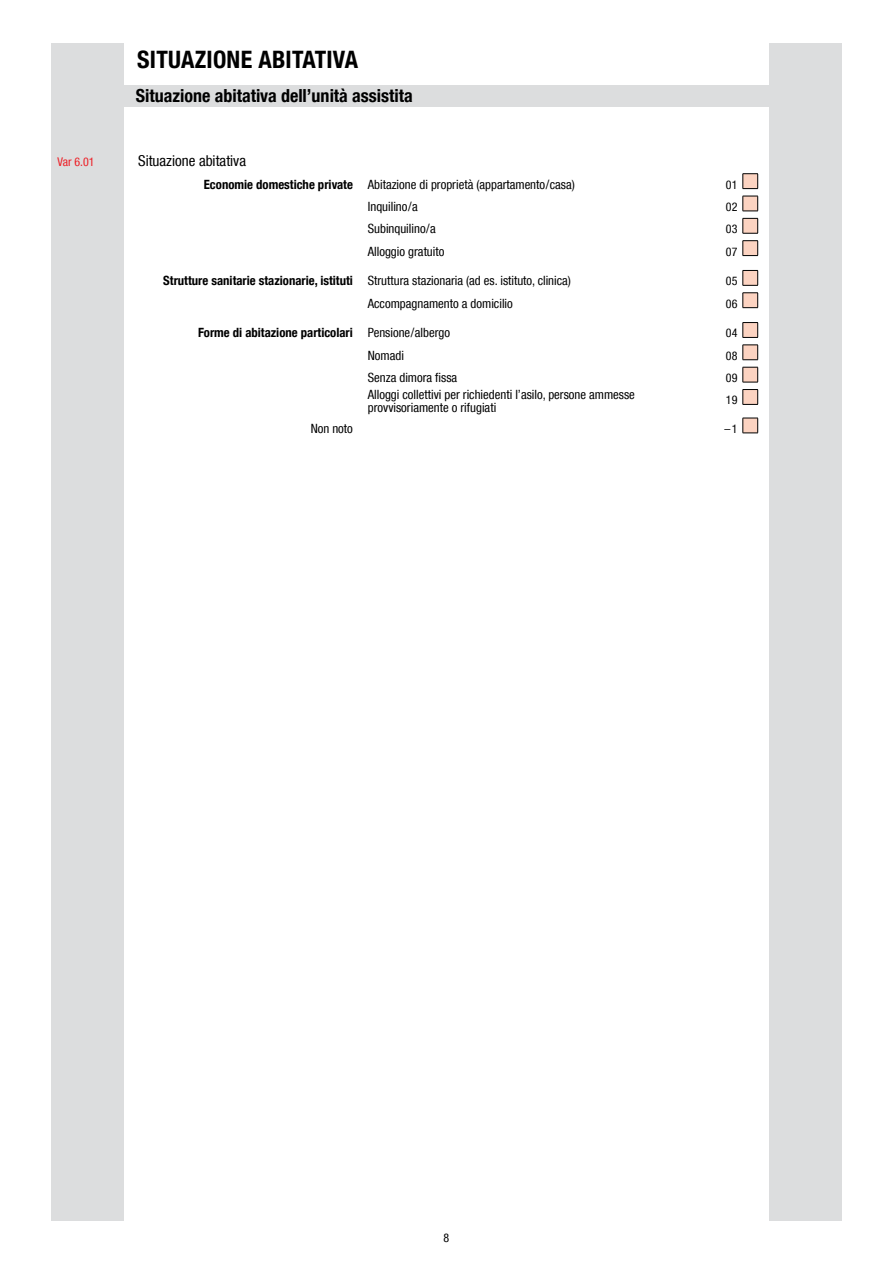
<style>
.page{position:relative;width:893px;height:1263px;background:#fff}
.page>*{position:absolute;margin:0;border:0;box-sizing:border-box;transform-origin:0 0}
.untertitel_16_18{font:700 condensed 24px "Helvetica Neue LT Com";letter-spacing:.01em;color:#000}
.Text_10_12{font:700 condensed 18px "Helvetica Neue LT Com";color:#000}
.text_8_9{font:condensed 15px "Helvetica Neue LT Com";color:#000}
.text_8_9-2{font:condensed 12.75px/13.5px "Helvetica Neue LT Com";color:#000}
.text_8_9-3{font:700 condensed 12.75px "Helvetica Neue LT Com";color:#000}
.text_8_9-4{font:condensed 12px "Helvetica Neue LT Com";color:#000}
.text_8_9-5{font:condensed 12px "Helvetica Neue LT Com";color:#ed1d24}
</style>
<div class="page">
<div style="left:51px;top:43px;width:72px;height:1177px;background:#dcddde"></div>
<div style="left:770px;top:43px;width:72px;height:1177px;background:#dcddde"></div>
<svg style="left:743px;top:173px;width:15px;height:261px"></svg>
<div style="left:117px;top:85px;width:657px;height:21px;background:#dcddde"></div>
<p class="untertitel_16_18" style="left:137px;top:45px;width:222px">SITUAZIONE ABITATIVA</p>
<p class="Text_10_12" style="left:136px;top:85px;width:279px">Situazione abitativa dell’unità assistita</p>
<p class="text_8_9-5" style="left:57px;top:155px;width:39px">Var 6.01</p>
<p class="text_8_9" style="left:138px;top:152px;width:109px">Situazione abitativa</p>
<p class="text_8_9-3" style="left:204px;top:176px;width:151px">Economie domestiche private</p>
<p class="text_8_9-2" style="left:368px;top:177px;width:208px">Abitazione di proprietà (appartamento/casa)</p>
<p class="text_8_9-4" style="left:726px;top:177px;width:13px">01</p>
<p class="text_8_9-2" style="left:368px;top:200px;width:51px">Inquilino/a</p>
<p class="text_8_9-4" style="left:726px;top:200px;width:13px">02</p>
<p class="text_8_9-2" style="left:368px;top:222px;width:70px">Subinquilino/a</p>
<p class="text_8_9-4" style="left:726px;top:222px;width:13px">03</p>
<p class="text_8_9-2" style="left:368px;top:244px;width:78px">Alloggio gratuito</p>
<p class="text_8_9-4" style="left:726px;top:244px;width:13px">07</p>
<p class="text_8_9-3" style="left:163px;top:273px;width:191px">Strutture sanitarie stazionarie, istituti</p>
<p class="text_8_9-2" style="left:368px;top:274px;width:205px">Struttura stazionaria (ad es. istituto, clinica)</p>
<p class="text_8_9-4" style="left:726px;top:274px;width:13px">05</p>
<p class="text_8_9-2" style="left:368px;top:296px;width:147px">Accompagnamento a domicilio</p>
<p class="text_8_9-4" style="left:726px;top:296px;width:13px">06</p>
<p class="text_8_9-3" style="left:198px;top:325px;width:156px">Forme di abitazione particolari</p>
<p class="text_8_9-2" style="left:368px;top:326px;width:84px">Pensione/albergo</p>
<p class="text_8_9-4" style="left:726px;top:326px;width:13px">04</p>
<p class="text_8_9-2" style="left:368px;top:348px;width:38px">Nomadi</p>
<p class="text_8_9-4" style="left:726px;top:348px;width:13px">08</p>
<p class="text_8_9-2" style="left:368px;top:371px;width:91px">Senza dimora fissa</p>
<p class="text_8_9-4" style="left:726px;top:371px;width:13px">09</p>
<p class="text_8_9-2" style="left:368px;top:387px;width:269px">Alloggi collettivi per richiedenti l’asilo, persone ammesse provvisoriamente o rifugiati</p>
<p class="text_8_9-4" style="left:726px;top:393px;width:13px">19</p>
<p class="text_8_9-2" style="left:311px;top:421px;width:44px">Non noto</p>
<p class="text_8_9-4" style="left:724px;top:422px;width:14px">–1</p>
<p class="text_8_9-4" style="left:444px;top:1230px;width:7px">8</p>
</div>
